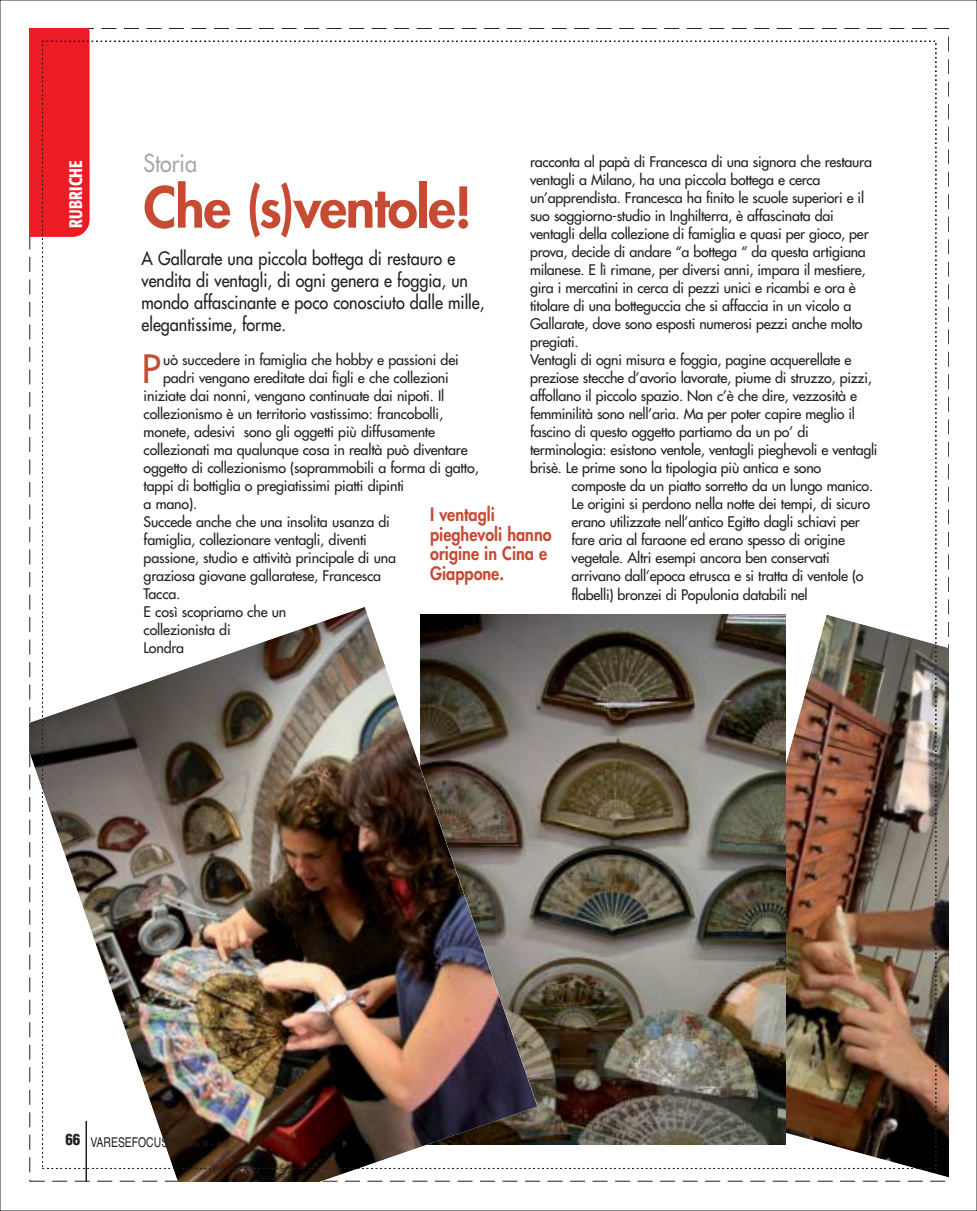
<style>
.page{position:relative;width:977px;height:1211px;background:#fff}
.page>*{position:absolute;margin:0;border:0;box-sizing:border-box;transform-origin:0 0}
.t1{font:800 54.75px "Futura";letter-spacing:-.025em;color:#c74a33}
.t2{font:38.1px "Futura";color:#c74a33}
.t3{font:24px "Futura";color:#a7a9ac;scale:.9 1}
.t4{font:18px/21.9px "Futura";color:#231f20;scale:.9 1}
.t5{font:800 18px/19.5px "Futura";color:#c74a33;scale:.9 1}
.t6{font:500 condensed 18px "Formata";letter-spacing:.02em;color:#fff;scale:.9 1}
.t7{font:14.25px/18px "Futura";letter-spacing:-.02em;color:#231f20}
.t8{font:13.5px "Helvetica";color:#231f20;scale:.77 1}
.s1{font-weight:900;font-stretch:condensed;font-size:15px}
.s2{font-size:9px}
</style>
<div class="page">
<img style="left:692px;top:615px;width:256px;height:562px">
<img style="left:30px;top:607px;width:507px;height:574px">
<hr style="left:85px;top:1120px;width:2px;height:61px;background:#231f20">
<div style="left:30px;top:28px;width:60px;height:209px;background:#ed1c24"></div>
<img style="left:42px;top:41px;width:894px;height:1127px">
<p class="t6" style="left:68px;top:228px;width:77px;rotate:-90deg">RUBRICHE</p>
<h3 class="t3" style="left:143px;top:151px;width:61px">Storia</h3>
<h1 class="t1" style="left:143px;top:181px;width:330px">Che (s)ventole!</h1>
<p class="t4" style="left:141px;top:249px;width:382px">A Gallarate una piccola bottega di restauro e vendita di ventagli, di ogni genera e foggia, un mondo affascinante e poco conosciuto dalle mille, elegantissime, forme.</p>
<p class="t7" style="left:530px;top:154px;width:349px">racconta al papà di Francesca di una signora che restaura ventagli a Milano, ha una piccola bottega e cerca un’apprendista. Francesca ha finito le scuole superiori e il suo soggiorno-studio in Inghilterra, è affascinata dai ventagli della collezione di famiglia e quasi per gioco, per prova, decide di andare “a bottega “ da questa artigiana milanese. E lì rimane, per diversi anni, impara il mestiere, gira i mercatini in cerca di pezzi unici e ricambi e ora è titolare di una botteguccia che si affaccia in un vicolo a Gallarate, dove sono esposti numerosi pezzi anche molto pregiati.<br>Ventagli di ogni misura e foggia, pagine acquerellate e preziose stecche d’avorio lavorate, piume di struzzo, pizzi, affollano il piccolo spazio. Non c’è che dire, vezzosità e femminilità sono nell’aria. Ma per poter capire meglio il fascino di questo oggetto partiamo da un po’ di terminologia: esistono ventole, ventagli pieghevoli e ventagli brisè. Le prime sono la tipologia più antica e sono</p>
<p class="t7" style="left:571px;top:478px;width:303px">composte da un piatto sorretto da un lungo manico.<br>Le origini si perdono nella notte dei tempi, di sicuro erano utilizzate nell’antico Egitto dagli schiavi per fare aria al faraone ed erano spesso di origine vegetale. Altri esempi ancora ben conservati arrivano dall’epoca etrusca e si tratta di ventole (o flabelli) bronzei di Populonia databili nel</p>
<h2 class="t2" style="left:142px;top:350px;width:20px">P</h2>
<p class="t7" style="left:163px;top:352px;width:297px">uò succedere in famiglia che hobby e passioni dei</p>
<p class="t7" style="left:163px;top:370px;width:287px">padri vengano ereditate dai figli e che collezioni</p>
<p class="t7" style="left:144px;top:388px;width:302px">iniziate dai nonni, vengano continuate dai nipoti. Il</p>
<p class="t7" style="left:144px;top:406px;width:301px">collezionismo è un territorio vastissimo: francobolli,</p>
<p class="t7" style="left:144px;top:424px;width:293px">monete, adesivi sono gli oggetti più diffusamente</p>
<p class="t7" style="left:144px;top:442px;width:325px">collezionati ma qualunque cosa in realtà può diventare</p>
<p class="t7" style="left:144px;top:460px;width:336px">oggetto di collezionismo (soprammobili a forma di gatto,</p>
<p class="t7" style="left:144px;top:478px;width:262px">tappi di bottiglia o pregiatissimi piatti dipinti</p>
<p class="t7" style="left:144px;top:496px;width:55px">a mano).</p>
<p class="t7" style="left:144px;top:514px;width:248px">Succede anche che una insolita usanza di</p>
<p class="t7" style="left:144px;top:532px;width:225px">famiglia, collezionare ventagli, diventi</p>
<p class="t7" style="left:144px;top:550px;width:254px">passione, studio e attività principale di una</p>
<p class="t7" style="left:144px;top:568px;width:239px">graziosa giovane gallaratese, Francesca</p>
<p class="t7" style="left:144px;top:586px;width:38px">Tacca.</p>
<p class="t7" style="left:144px;top:604px;width:144px">E così scopriamo che un</p>
<p class="t7" style="left:144px;top:622px;width:88px">collezionista di</p>
<p class="t7" style="left:144px;top:640px;width:42px">Londra</p>
<p class="t5" style="left:430px;top:506px;width:136px">I ventagli pieghevoli hanno origine in Cina e<br>Giappone.</p>
<p class="t8" style="left:65px;top:1137px;width:215px"><span class="s1">66</span> VARESEFOCUS - <span class="s2">Anno X - n.6</span></p>
</div>
